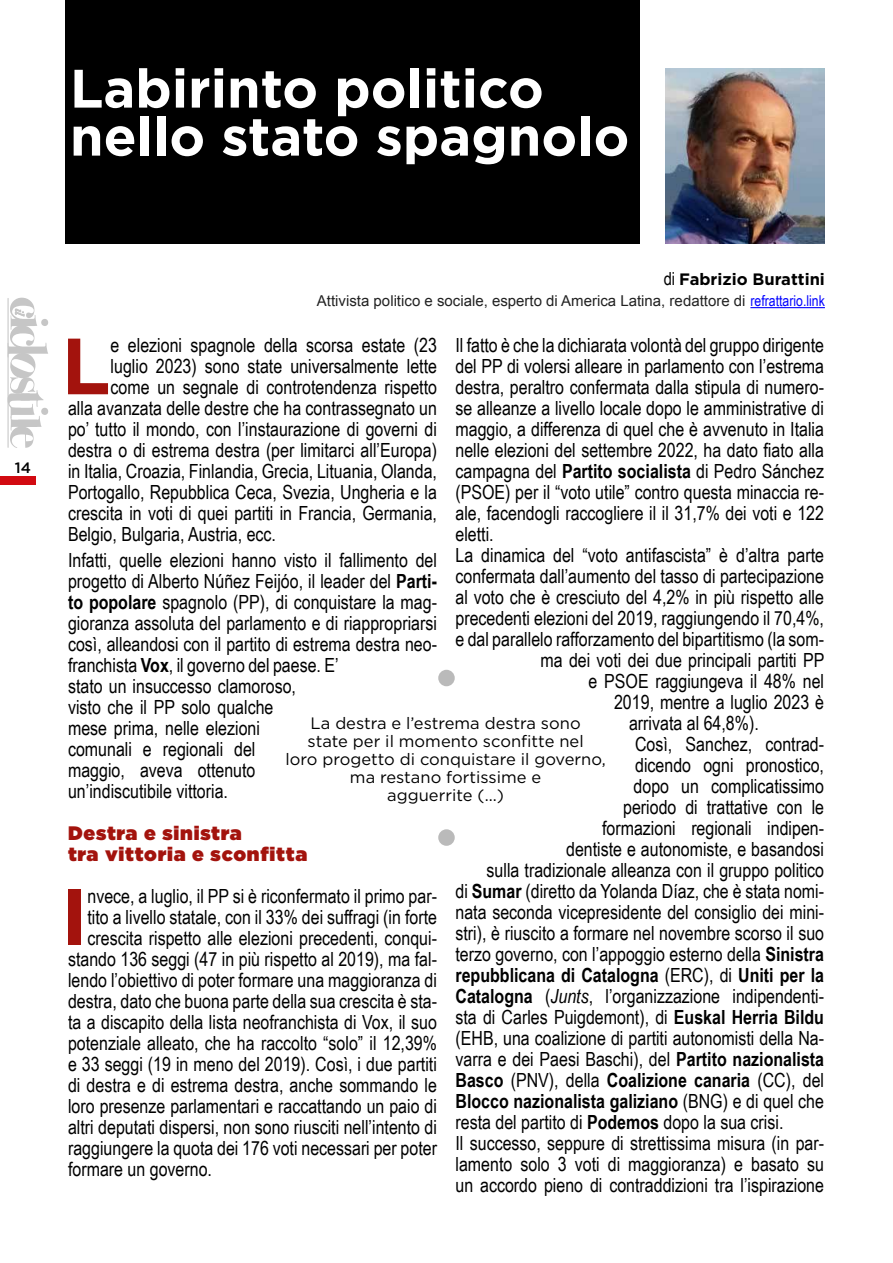
<style>
.page{position:relative;width:893px;height:1263px;background:#fff}
.page>*{position:absolute;margin:0;border:0;box-sizing:border-box;transform-origin:0 0}
.t1{font:700 79.5px "Gotham";color:#a3130d}
.t2{font:700 54px/48px "Gotham";color:#fff}
.t3{font:19.5px/21px "Arial Narrow";color:#000}
.t4{font:700 19.5px "Arial Narrow";color:#000}
.t5{font:900 19.5px/21px "Gotham";letter-spacing:.04em;color:#a3130d}
.t6{font:16.5px/18px "Gotham";color:#000;text-align:center}
.t7{font:700 16.5px "Gotham";color:#000}
.t8{font:15px "Arial";color:#222}
.t9{font:500 15px "Gotham";color:#000}
.t10{font:italic 12.15px "Bodoni Svty Two ITCTT";color:#c6c6c6}
.s1{font-family:"Arial Narrow";font-weight:400;font-size:18px}
.s2{font-family:"Arial Narrow";color:#00f}
.s3{font-weight:700}
.s4{font-weight:400}
.s5{font-style:italic}
</style>
<div class="page">
<div style="left:0;top:476px;width:35px;height:8px;background:#d20a11"></div>
<svg style="left:8px;top:298px;width:40px;height:150px"></svg>
<div style="left:66px;top:0;width:574px;height:244px;background:#000"></div>
<hr style="left:750px;top:307px;width:75px;height:1px;background:#00f">
<img style="left:666px;top:68px;width:159px;height:176px">
<div style="left:438px;top:670px;width:17px;height:16px;background:#bababa;border-radius:50%"></div>
<div style="left:438px;top:829px;width:17px;height:17px;background:#bababa;border-radius:50%"></div>
<h2 class="t2" style="left:70px;top:63px;width:561px">Labirinto politico nello stato spagnolo</h2>
<p class="t10" style="left:30px;top:309px;width:9px;rotate:90deg">il</p>
<p class="t9" style="left:15px;top:457px;width:18px">14</p>
<p class="t7" style="left:664px;top:270px;width:163px"><span class="s1">di</span> Fabrizio Burattini</p>
<p class="t8" style="left:317px;top:291px;width:509px">Attivista politico e sociale, esperto di America Latina, redattore di <span class="s2">refrattario.link</span></p>
<h1 class="t1" style="left:61px;top:320px;width:51px">L</h1>
<p class="t3" style="left:111px;top:334px;width:328px">e elezioni spagnole della scorsa estate (23</p>
<p class="t3" style="left:455px;top:334px;width:370px">Il fatto è che la dichiarata volontà del gruppo dirigente</p>
<p class="t3" style="left:455px;top:355px;width:370px">del PP di volersi alleare in parlamento con l’estrema</p>
<p class="t3" style="left:455px;top:376px;width:370px">destra, peraltro confermata dalla stipula di numero-</p>
<p class="t3" style="left:455px;top:397px;width:370px">se alleanze a livello locale dopo le amministrative di</p>
<p class="t3" style="left:455px;top:418px;width:370px">maggio, a differenza di quel che è avvenuto in Italia</p>
<p class="t3" style="left:455px;top:439px;width:370px">nelle elezioni del settembre 2022, ha dato fiato alla</p>
<p class="t3" style="left:455px;top:460px;width:370px">campagna del <span class="s3">Partito socialista</span> di Pedro Sánchez</p>
<p class="t3" style="left:455px;top:481px;width:370px">(PSOE) per il “voto utile” contro questa minaccia re-</p>
<p class="t3" style="left:455px;top:502px;width:370px">ale, facendogli raccogliere il il 31,7% dei voti e 122</p>
<p class="t3" style="left:455px;top:523px;width:40px">eletti.</p>
<p class="t3" style="left:455px;top:544px;width:370px">La dinamica del “voto antifascista” è d’altra parte</p>
<p class="t3" style="left:455px;top:565px;width:370px">confermata dall’aumento del tasso di partecipazione</p>
<p class="t3" style="left:455px;top:586px;width:370px">al voto che è cresciuto del 4,2% in più rispetto alle</p>
<p class="t3" style="left:455px;top:607px;width:370px">precedenti elezioni del 2019, raggiungendo il 70,4%,</p>
<p class="t3" style="left:455px;top:628px;width:370px">e dal parallelo rafforzamento del bipartitismo (la som-</p>
<p class="t3" style="left:541px;top:649px;width:285px">ma dei voti dei due principali partiti PP</p>
<p class="t3" style="left:589px;top:670px;width:237px">e PSOE raggiungeva il 48% nel</p>
<p class="t3" style="left:614px;top:691px;width:211px">2019, mentre a luglio 2023 è</p>
<p class="t3" style="left:629px;top:712px;width:131px">arrivata al 64,8%).</p>
<p class="t3" style="left:635px;top:733px;width:190px">Così, Sanchez, contrad-</p>
<p class="t3" style="left:635px;top:754px;width:190px">dicendo ogni pronostico,</p>
<p class="t3" style="left:634px;top:775px;width:192px">dopo un complicatissimo</p>
<p class="t3" style="left:623px;top:796px;width:202px">periodo di trattative con le</p>
<p class="t3" style="left:602px;top:817px;width:223px">formazioni regionali indipen-</p>
<p class="t3" style="left:566px;top:838px;width:259px">dentiste e autonomiste, e basandosi</p>
<p class="t3" style="left:487px;top:859px;width:339px">sulla tradizionale alleanza con il gruppo politico</p>
<p class="t3" style="left:455px;top:880px;width:370px">di <span class="s3">Sumar</span> (diretto da Yolanda Díaz, che è stata nomi-</p>
<p class="t3" style="left:455px;top:901px;width:370px">nata seconda vicepresidente del consiglio dei mini-</p>
<p class="t3" style="left:455px;top:922px;width:370px">stri), è riuscito a formare nel novembre scorso il suo</p>
<p class="t3" style="left:455px;top:943px;width:370px">terzo governo, con l’appoggio esterno della <span class="s3">Sinistra</span></p>
<p class="t4" style="left:455px;top:964px;width:370px">repubblicana di Catalogna <span class="s4">(ERC), di</span> Uniti per la</p>
<p class="t3" style="left:455px;top:985px;width:370px"><span class="s3">Catalogna</span> (<span class="s5">Junts</span>, l’organizzazione indipendenti-</p>
<p class="t3" style="left:455px;top:1006px;width:370px">sta di Carles Puigdemont), di <span class="s3">Euskal Herria Bildu</span></p>
<p class="t3" style="left:455px;top:1027px;width:370px">(EHB, una coalizione di partiti autonomisti della Na-</p>
<p class="t3" style="left:455px;top:1048px;width:370px">varra e dei Paesi Baschi), del <span class="s3">Partito nazionalista</span></p>
<p class="t4" style="left:455px;top:1069px;width:370px">Basco <span class="s4">(PNV), della</span> Coalizione canaria <span class="s4">(CC), del</span></p>
<p class="t4" style="left:455px;top:1090px;width:370px">Blocco nazionalista galiziano <span class="s4">(BNG) e di quel che</span></p>
<p class="t3" style="left:455px;top:1111px;width:329px">resta del partito di <span class="s3">Podemos</span> dopo la sua crisi.</p>
<p class="t3" style="left:455px;top:1132px;width:370px">Il successo, seppure di strettissima misura (in par-</p>
<p class="t3" style="left:455px;top:1153px;width:370px">lamento solo 3 voti di maggioranza) e basato su</p>
<p class="t3" style="left:455px;top:1174px;width:370px">un accordo pieno di contraddizioni tra l’ispirazione</p>
<p class="t3" style="left:111px;top:355px;width:328px">luglio 2023) sono state universalmente lette</p>
<p class="t3" style="left:111px;top:376px;width:328px">come un segnale di controtendenza rispetto</p>
<p class="t3" style="left:68px;top:397px;width:370px">alla avanzata delle destre che ha contrassegnato un</p>
<p class="t3" style="left:68px;top:418px;width:370px">po’ tutto il mondo, con l’instaurazione di governi di</p>
<p class="t3" style="left:68px;top:439px;width:370px">destra o di estrema destra (per limitarci all’Europa)</p>
<p class="t3" style="left:68px;top:460px;width:370px">in Italia, Croazia, Finlandia, Grecia, Lituania, Olanda,</p>
<p class="t3" style="left:68px;top:481px;width:371px">Portogallo, Repubblica Ceca, Svezia, Ungheria e la</p>
<p class="t3" style="left:68px;top:502px;width:370px">crescita in voti di quei partiti in Francia, Germania,</p>
<p class="t3" style="left:68px;top:523px;width:210px">Belgio, Bulgaria, Austria, ecc.</p>
<p class="t3" style="left:68px;top:549px;width:371px">Infatti, quelle elezioni hanno visto il fallimento del progetto di Alberto Núñez Feijóo, il leader del <span class="s3">Parti&shy;to popolare</span> spagnolo (PP), di conquistare la mag&shy;gioranza assoluta del parlamento e di riappropriarsi così, alleandosi con il partito di estrema destra neo&shy;franchista <span class="s3">Vox</span>, il governo del paese. E’<br>stato un insuccesso clamoroso,<br>visto che il PP solo qualche<br>mese prima, nelle elezioni<br>comunali e regionali del<br>maggio, aveva ottenuto<br>un’indiscutibile vittoria.</p>
<p class="t5" style="left:68px;top:822px;width:241px">Destra e sinistra<br>tra vittoria e sconfitta</p>
<h1 class="t1" style="left:61px;top:871px;width:28px">I</h1>
<p class="t3" style="left:88px;top:885px;width:351px">nvece, a luglio, il PP si è riconfermato il primo par-</p>
<p class="t6" style="left:286px;top:714px;width:322px">La destra e l’estrema destra sono<br>state per il momento sconfitte nel<br>loro progetto di conquistare il governo, ma restano fortissime e<br>agguerrite (...)</p>
<p class="t3" style="left:88px;top:906px;width:351px">tito a livello statale, con il 33% dei suffragi (in forte</p>
<p class="t3" style="left:88px;top:927px;width:351px">crescita rispetto alle elezioni precedenti, conqui-</p>
<p class="t3" style="left:68px;top:948px;width:370px">stando 136 seggi (47 in più rispetto al 2019), ma fal-</p>
<p class="t3" style="left:68px;top:969px;width:371px">lendo l’obiettivo di poter formare una maggioranza di</p>
<p class="t3" style="left:68px;top:990px;width:370px">destra, dato che buona parte della sua crescita è sta-</p>
<p class="t3" style="left:68px;top:1011px;width:370px">ta a discapito della lista neofranchista di Vox, il suo</p>
<p class="t3" style="left:68px;top:1032px;width:370px">potenziale alleato, che ha raccolto “solo” il 12,39%</p>
<p class="t3" style="left:68px;top:1053px;width:370px">e 33 seggi (19 in meno del 2019). Così, i due partiti</p>
<p class="t3" style="left:68px;top:1074px;width:370px">di destra e di estrema destra, anche sommando le</p>
<p class="t3" style="left:68px;top:1095px;width:371px">loro presenze parlamentari e raccattando un paio di</p>
<p class="t3" style="left:68px;top:1116px;width:370px">altri deputati dispersi, non sono riusciti nell’intento di</p>
<p class="t3" style="left:68px;top:1137px;width:370px">raggiungere la quota dei 176 voti necessari per poter</p>
<p class="t3" style="left:68px;top:1158px;width:145px">formare un governo.</p>
</div>
